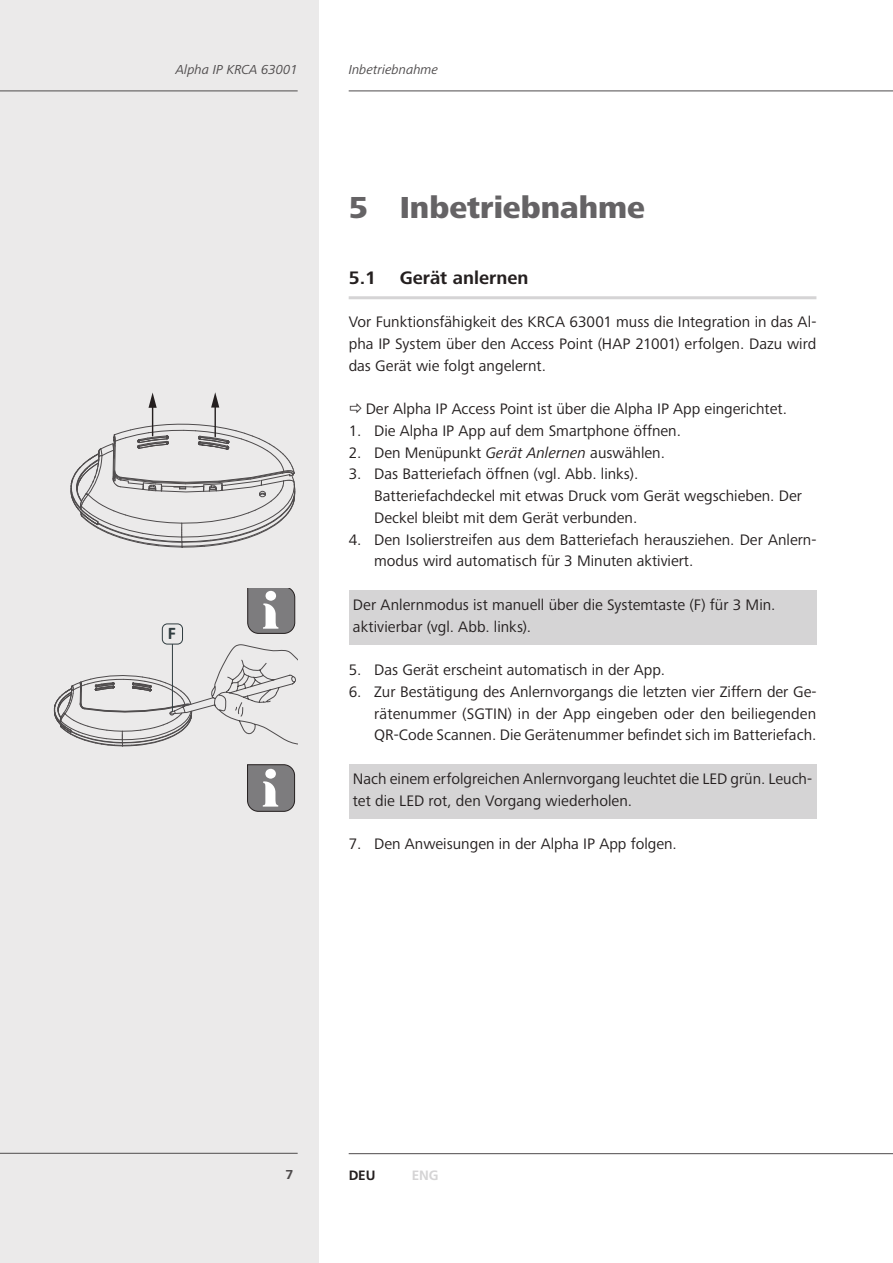
<style>
.page{position:relative;width:893px;height:1263px;background:#fff}
.page>*{position:absolute;margin:0;border:0;box-sizing:border-box;transform-origin:0 0}
.t1{font:800 31.5px "Frutiger Next LTW1 G";color:#656365}
.t2{font:700 18.75px "Frutiger Next LTW1 G";color:#241f1f}
.t3{font:700 17.85px "Calibri";color:#303d40}
.t4{font:15.75px/21.8px "Frutiger Next LTW1 G";color:#241f1f}
.t5{font:italic 13.5px "Frutiger Next LTW1 G";color:#4e4b4c}
.t6{font:700 13.5px "Frutiger LT Com";color:#241f1f}
.t7{font:700 13.5px "Frutiger LT Com";color:#d5d4d5}
.t8{font:700 13.5px "Frutiger Next LTW1 G";color:#4e4b4c}
.s1{font-style:italic}
</style>
<div class="page">
<div style="left:0;top:0;width:319px;height:1263px;background:#ebeaea"></div>
<hr style="left:349px;top:1153px;width:544px;height:1px;background:#4e4b4c">
<hr style="left:0;top:1153px;width:298px;height:1px;background:#4e4b4c">
<hr style="left:349px;top:91px;width:544px;height:1px;background:#4e4b4c">
<hr style="left:0;top:91px;width:298px;height:1px;background:#4e4b4c">
<hr style="left:349px;top:296px;width:467px;height:3px;background:#d5d4d5">
<div style="left:349px;top:590px;width:467px;height:54px;background:#d5d4d5"></div>
<div style="left:349px;top:764px;width:467px;height:54px;background:#d5d4d5"></div>
<svg style="left:247px;top:588px;width:48px;height:46px;background:#8f8e8f"></svg>
<svg style="left:53px;top:644px;width:245px;height:103px"></svg>
<hr style="left:172px;top:644px;width:1px;height:68px;background:#303d40">
<div style="left:162px;top:623px;width:21px;height:21px;border:1px solid #303d40;border-radius:5px"></div>
<svg style="left:247px;top:764px;width:48px;height:48px;background:#8d8c8d"></svg>
<svg style="left:70px;top:392px;width:226px;height:156px"></svg>
<p class="t5" style="left:176px;top:61px;width:123px">Alpha IP KRCA 63001</p>
<p class="t5" style="left:349px;top:61px;width:91px">Inbetriebnahme</p>
<p class="t3" style="left:168px;top:621px;width:10px">F</p>
<h1 class="t1" style="left:349px;top:190px;width:298px">5 Inbetriebnahme</h1>
<p class="t2" style="left:349px;top:267px;width:29px">5.1</p>
<p class="t2" style="left:400px;top:267px;width:130px">Gerät anlernen</p>
<p class="t4" style="left:349px;top:311px;width:469px;text-align:justify">Vor Funktionsfähigkeit des KRCA 63001 muss die Integration in das Al&shy;pha IP System über den Access Point (HAP 21001) erfolgen. Dazu wird das Gerät wie folgt angelernt.</p>
<p class="t4" style="left:366px;top:398px;width:423px">Der Alpha IP Access Point ist über die Alpha IP App eingerichtet.</p>
<p class="t4" style="left:349px;top:420px;width:334px">1. Die Alpha IP App auf dem Smartphone öffnen.</p>
<p class="t4" style="left:349px;top:442px;width:318px">2. Den Menüpunkt <span class="s1">Gerät Anlernen</span> auswählen.</p>
<p class="t4" style="left:374px;top:464px;width:429px;text-indent:-26px">3. Das Batteriefach öffnen (vgl. Abb. links).<br>Batteriefachdeckel mit etwas Druck vom Gerät wegschieben. Der<br>Deckel bleibt mit dem Gerät verbunden.</p>
<p class="t4" style="left:374px;top:529px;width:444px;text-indent:-26px">4. Den Isolierstreifen aus dem Batteriefach herausziehen. Der Anlern&shy;modus wird automatisch für 3 Minuten aktiviert.</p>
<p class="t4" style="left:353px;top:594px;width:424px">Der Anlernmodus ist manuell über die Systemtaste (F) für 3 Min. aktivierbar (vgl. Abb. links).</p>
<p class="t4" style="left:349px;top:659px;width:318px">5. Das Gerät erscheint automatisch in der App.</p>
<p class="t4" style="left:374px;top:681px;width:444px;text-align:justify;text-indent:-26px">6. Zur Bestätigung des Anlernvorgangs die letzten vier Ziffern der Ge&shy;rätenummer (SGTIN) in der App eingeben oder den beiliegenden QR-Code Scannen. Die Gerätenummer befindet sich im Batteriefach.</p>
<p class="t4" style="left:353px;top:768px;width:461px">Nach einem erfolgreichen Anlernvorgang leuchtet die LED grün. Leuch&shy;tet die LED rot, den Vorgang wiederholen.</p>
<p class="t4" style="left:349px;top:833px;width:330px">7. Den Anweisungen in der Alpha IP App folgen.</p>
<p class="t8" style="left:285px;top:1167px;width:9px">7</p>
<p class="t6" style="left:349px;top:1166px;width:28px">DEU</p>
<p class="t7" style="left:412px;top:1166px;width:28px">ENG</p>
</div>
